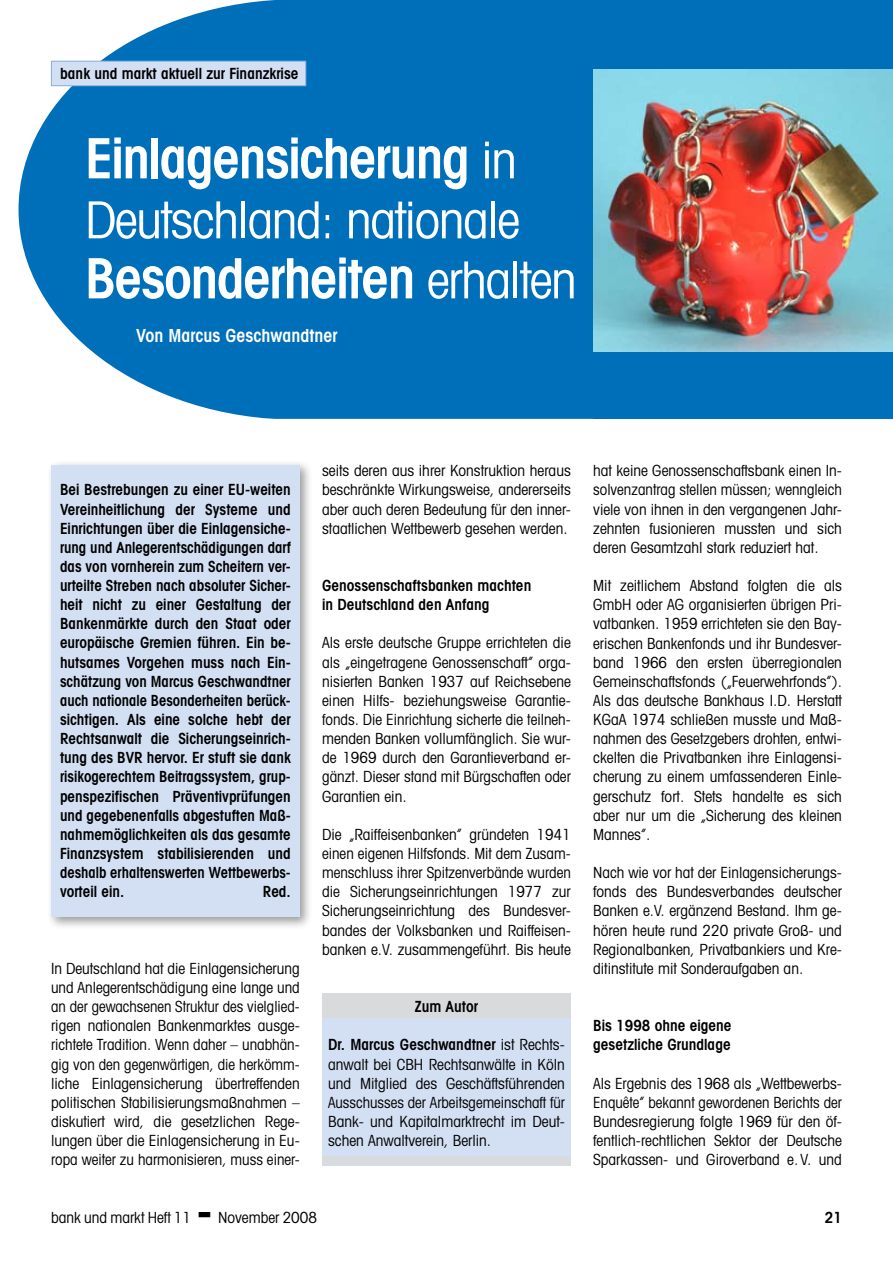
<style>
.page{position:relative;width:893px;height:1263px;background:#fff}
.page>*{position:absolute;margin:0;border:0;box-sizing:border-box;transform-origin:0 0}
.t1{font:600 condensed 55.5px "Avant Garde";letter-spacing:-.025em;color:#fff}
.t2{font:condensed 51px "Avant Garde";letter-spacing:-.025em;color:#fff}
.t3{font:600 condensed 18px "Avant Garde";color:#fff}
.t4{font:condensed 15.3px/19.2px "Avant Garde";color:#000;text-align:justify}
.t5{font:600 condensed 15.3px/19.2px "Avant Garde";color:#000}
.s1{font-weight:400;font-size:51px}
.s2{font-weight:600}
</style>
<div class="page">
<svg style="left:19px;top:0;width:574px;height:419px;background:#1a7dc1"></svg>
<div style="left:51px;top:61px;width:255px;height:25px;background:#d3dff2"></div>
<div style="left:51px;top:61px;width:255px;height:25px;border:1px solid #88aedc"></div>
<div style="left:46px;top:459px;width:281px;height:478px;background:#000;opacity:.4"></div>
<div style="left:51px;top:465px;width:249px;height:451px;background:#d3dff2"></div>
<div style="left:322px;top:1012px;width:249px;height:153px;background:#d3dff2"></div>
<div style="left:322px;top:993px;width:249px;height:24px;background:#d8dadc"></div>
<div style="left:322px;top:1156px;width:249px;height:9px;background:#d8dadc"></div>
<div style="left:593px;top:0;width:300px;height:419px;background:#006fba"></div>
<img style="left:593px;top:70px;width:300px;height:281px">
<p class="t5" style="left:60px;top:64px;width:240px">bank und markt aktuell zur Finanzkrise</p>
<h1 class="t1" style="left:85px;top:124px;width:433px">Einlagensicherung <span class="s1">in</span></h1>
<h2 class="t2" style="left:85px;top:188px;width:436px">Deutschland: nationale</h2>
<h1 class="t1" style="left:85px;top:244px;width:493px">Besonderheiten <span class="s1">erhalten</span></h1>
<p class="t3" style="left:136px;top:325px;width:203px">Von Marcus Geschwandtner</p>
<p class="t5" style="left:60px;top:480px;width:232px;text-align:justify">Bei Bestrebungen zu einer EU-weiten Vereinheitlichung der Systeme und Einrichtungen über die Einlagensiche&shy;rung und Anlegerentschädigungen darf das von vornherein zum Scheitern ver&shy;urteilte Streben nach absoluter Sicher&shy;heit nicht zu einer Gestaltung der Bankenmärkte durch den Staat oder europäische Gremien führen. Ein be&shy;hutsames Vorgehen muss nach Ein&shy;schätzung von Marcus Geschwandtner auch nationale Besonderheiten berück&shy;sichtigen. Als eine solche hebt der Rechtsanwalt die Sicherungseinrich&shy;tung des BVR hervor. Er stuft sie dank risikogerechtem Beitragssystem, grup&shy;penspezifischen Präventivprüfungen und gegebenenfalls abgestuften Maß&shy;nahmemöglichkeiten als das gesamte Finanzsystem stabilisierenden und deshalb erhaltenswerten Wettbewerbs&shy;vorteil ein.</p>
<p class="t5" style="left:263px;top:882px;width:29px">Red.</p>
<p class="t4" style="left:51px;top:958px;width:250px">In Deutschland hat die Einlagensicherung und Anlegerentschädigung eine lange und an der gewachsenen Struktur des vielglied&shy;rigen nationalen Bankenmarktes ausge&shy;richtete Tradition. Wenn daher – unabhän&shy;gig von den gegenwärtigen, die herkömm&shy;liche Einlagensicherung übertreffenden politischen Stabilisierungsmaßnahmen – diskutiert wird, die gesetzlichen Rege&shy;lungen über die Einlagensicherung in Eu&shy;ropa weiter zu harmonisieren, muss einer-</p>
<p class="t4" style="left:322px;top:461px;width:250px">seits deren aus ihrer Konstruktion heraus beschränkte Wirkungsweise, andererseits aber auch deren Bedeutung für den inner&shy;staatlichen Wettbewerb gesehen werden.</p>
<p class="t5" style="left:322px;top:576px;width:211px">Genossenschaftsbanken machten in Deutschland den Anfang</p>
<p class="t4" style="left:322px;top:633px;width:250px">Als erste deutsche Gruppe errichteten die als „eingetragene Genossenschaft” orga&shy;nisierten Banken 1937 auf Reichsebene einen Hilfs- beziehungsweise Garantie&shy;fonds. Die Einrichtung sicherte die teilneh&shy;menden Banken vollumfänglich. Sie wur&shy;de 1969 durch den Garantieverband er&shy;gänzt. Dieser stand mit Bürgschaften oder Garantien ein.</p>
<p class="t4" style="left:322px;top:824px;width:250px">Die „Raiffeisenbanken” gründeten 1941 einen eigenen Hilfsfonds. Mit dem Zusam&shy;menschluss ihrer Spitzenverbände wurden die Sicherungseinrichtungen 1977 zur Sicherungseinrichtung des Bundesver&shy;bandes der Volksbanken und Raiffeisen&shy;banken e.V. zusammengeführt. Bis heute</p>
<p class="t5" style="left:415px;top:997px;width:65px">Zum Autor</p>
<p class="t4" style="left:328px;top:1035px;width:238px"><span class="s2">Dr. Marcus Geschwandtner</span> ist Rechts&shy;anwalt bei CBH Rechtsanwälte in Köln und Mitglied des Geschäftsführenden Ausschusses der Arbeitsgemeinschaft für Bank- und Kapitalmarktrecht im Deut&shy;schen Anwaltverein, Berlin.</p>
<p class="t4" style="left:593px;top:461px;width:250px">hat keine Genossenschaftsbank einen In&shy;solvenzantrag stellen müssen; wenngleich viele von ihnen in den vergangenen Jahr&shy;zehnten fusionieren mussten und sich deren Gesamtzahl stark reduziert hat.</p>
<p class="t4" style="left:593px;top:576px;width:250px">Mit zeitlichem Abstand folgten die als GmbH oder AG organisierten übrigen Pri&shy;vatbanken. 1959 errichteten sie den Bay&shy;erischen Bankenfonds und ihr Bundesver&shy;band 1966 den ersten überregionalen Gemeinschaftsfonds („Feuerwehrfonds”).<br>Als das deutsche Bankhaus I.D. Herstatt KGaA 1974 schließen musste und Maß&shy;nahmen des Gesetzgebers drohten, entwi&shy;ckelten die Privatbanken ihre Einlagensi&shy;cherung zu einem umfassenderen Einle&shy;gerschutz fort. Stets handelte es sich aber nur um die „Sicherung des kleinen Mannes”.</p>
<p class="t4" style="left:593px;top:863px;width:250px">Nach wie vor hat der Einlagensicherungs&shy;fonds des Bundesverbandes deutscher Banken e.V. ergänzend Bestand. Ihm ge&shy;hören heute rund 220 private Groß- und Regionalbanken, Privatbankiers und Kre&shy;ditinstitute mit Sonderaufgaben an.</p>
<p class="t5" style="left:593px;top:1016px;width:140px">Bis 1998 ohne eigene gesetzliche Grundlage</p>
<p class="t4" style="left:593px;top:1073px;width:250px">Als Ergebnis des 1968 als „Wettbewerbs-Enquête” bekannt gewordenen Berichts der Bundesregierung folgte 1969 für den öf&shy;fentlich-rechtlichen Sektor der Deutsche Sparkassen- und Giroverband e. V. und</p>
<p class="t4" style="left:51px;top:1207px;width:142px">bank und markt Heft 11</p>
<p class="t4" style="left:218px;top:1207px;width:100px">November 2008</p>
<p class="t5" style="left:825px;top:1207px;width:19px">21</p>
</div>
